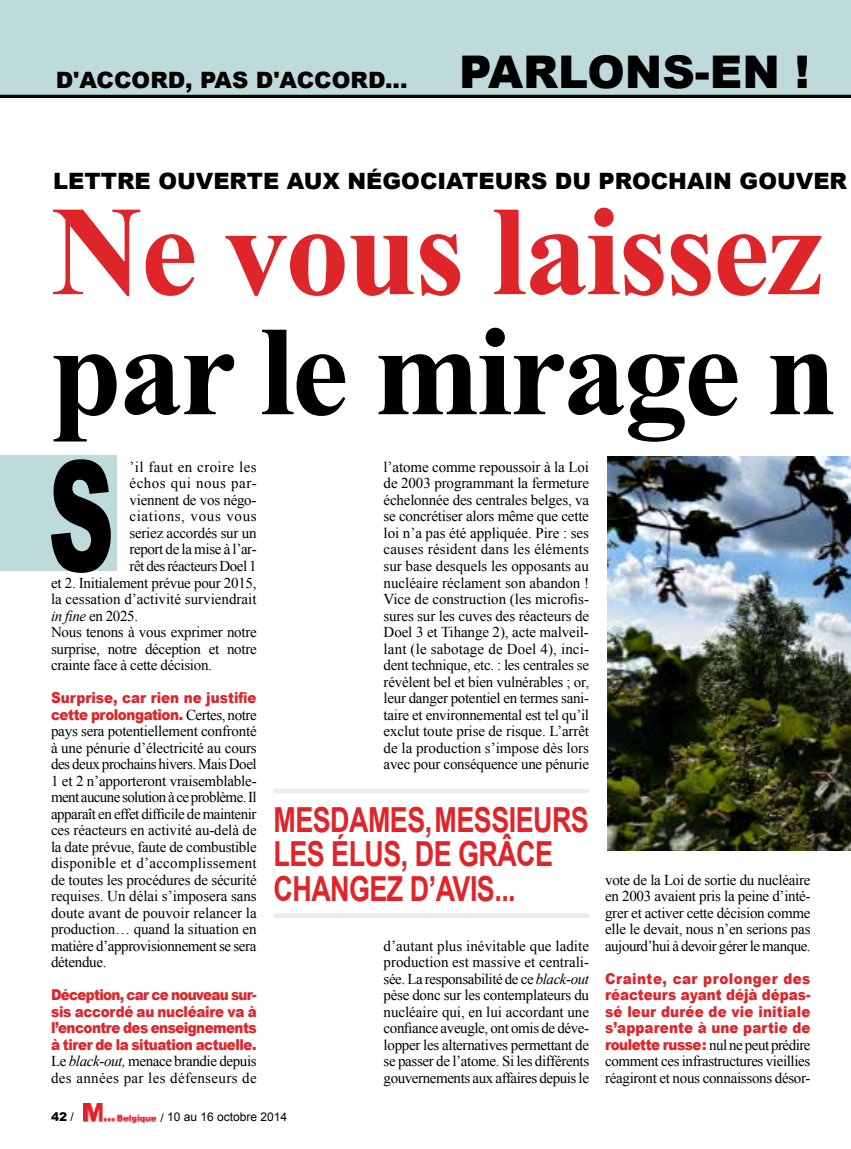
<style>
.page{position:relative;width:851px;height:1149px;background:#fff}
.page>*{position:absolute;margin:0;border:0;box-sizing:border-box;transform-origin:0 0}
.t1{font:900 153.3px "Arial";color:#000;scale:.6 1}
.t2{font:700 127.5px "Times New Roman";letter-spacing:-.02em;color:#de252a}
.t3{font:700 127.5px "Times New Roman";letter-spacing:-.025em;color:#000}
.t4{font:700 34.5px/34.5px "Arial";letter-spacing:-.02em;color:#de252a;scale:.78 1}
.t5{font:900 22.5px "Arial";color:#000}
.t6{font:15px/16.5px "Times New Roman";letter-spacing:-.02em;color:#000;text-align:justify}
.t7{font:900 15px/16.5px "Arial";letter-spacing:-.005em;color:#de252a;text-align:justify;scale:.9 1}
.t8{font:15px/16.5px "Times New Roman";letter-spacing:.02em;color:#000}
.t9{font:15px "Times New Roman";color:#000}
.t10{font:15px "Times New Roman";letter-spacing:.025em;color:#000}
.t11{font:15px "Times New Roman";letter-spacing:.04em;color:#000}
.t12{font:15px "Times New Roman";letter-spacing:.035em;color:#000}
.t13{font:12px "Arial";color:#000}
.t14{font:900 12px "Arial";color:#000}
.s1{font-size:45px}
.s2{font-style:italic}
.s3{font-family:"Times New Roman";font-weight:400;color:#000}
.s4{font-family:"Arial";font-weight:900;color:#de252a}
.s5{font-weight:400}
</style>
<div class="page">
<div style="left:0;top:455px;width:117px;height:116px;background:#bfdadb"></div>
<div style="left:0;top:0;width:850px;height:98px;background:#bfdadb"></div>
<hr style="left:0;top:95px;width:850px;height:3px;background:#000">
<div style="left:273px;top:788px;width:316px;height:5px;background:#eaedf1"></div>
<hr style="left:273px;top:913px;width:316px;height:4px;background:#eaeaeb">
<img style="left:607px;top:457px;width:243px;height:392px">
<img style="left:83px;top:1103px;width:72px;height:19px">
<h3 class="t5" style="left:56px;top:64px;width:755px">D'ACCORD, PAS D'ACCORD... <span class="s1">PARLONS-EN !</span></h3>
<h3 class="t5" style="left:53px;top:164px;width:795px">LETTRE OUVERTE AUX NÉGOCIATEURS DU PROCHAIN GOUVER</h3>
<h2 class="t2" style="left:51px;top:163px;width:773px">Ne vous laissez</h2>
<h2 class="t3" style="left:51px;top:283px;width:787px">par le mirage n</h2>
<p class="t6" style="left:383px;top:458px;width:207px">l’atome comme repoussoir à la Loi de 2003 programmant la fermeture échelonnée des centrales belges, va se concrétiser alors même que cette loi n’a pas été appliquée. Pire : ses causes résident dans les éléments sur base desquels les opposants au nucléaire réclament son abandon !<br>Vice de construction (les microfis&shy;sures sur les cuves des réacteurs de Doel 3 et Tihange 2), acte malveil&shy;lant (le sabotage de Doel 4), inci&shy;dent technique, etc. : les centrales se révèlent bel et bien vulnérables ; or, leur danger potentiel en termes sani&shy;taire et environnemental est tel qu’il exclut toute prise de risque. L’arrêt de la production s’impose dès lors avec pour conséquence une pénurie</p>
<h1 class="t1" style="left:48px;top:404px;width:112px">S</h1>
<p class="t10" style="left:129px;top:456px;width:128px">’il faut en croire les</p>
<p class="t12" style="left:129px;top:473px;width:129px">échos qui nous par-</p>
<p class="t6" style="left:129px;top:491px;width:128px">viennent de vos négo-</p>
<p class="t11" style="left:129px;top:506px;width:129px">ciations, vous vous</p>
<p class="t6" style="left:129px;top:524px;width:128px">seriez accordés sur un</p>
<p class="t6" style="left:129px;top:541px;width:129px">report de la mise à l’ar-</p>
<p class="t6" style="left:129px;top:557px;width:129px">rêt des réacteurs Doel 1</p>
<p class="t6" style="left:51px;top:574px;width:207px">et 2. Initialement prévue pour 2015,</p>
<p class="t9" style="left:51px;top:588px;width:207px">la cessation d’activité surviendrait</p>
<p class="t6" style="left:51px;top:607px;width:89px"><span class="s2">in fine</span> en 2025.</p>
<p class="t6" style="left:51px;top:623px;width:207px">Nous tenons à vous exprimer notre</p>
<p class="t6" style="left:51px;top:640px;width:207px">surprise, notre déception et notre</p>
<p class="t6" style="left:51px;top:656px;width:162px">crainte face à cette décision.</p>
<p class="t7" style="left:51px;top:688px;width:230px">Surprise, car rien ne justifie cette prolongation. <span class="s3">Certes, notre</span></p>
<p class="t6" style="left:51px;top:722px;width:207px">pays sera potentiellement confronté à une pénurie d’électricité au cours des deux prochains hivers. Mais Doel 1 et 2 n’apporteront vraisemblable&shy;ment aucune solution à ce problème. Il apparaît en effet difficile de maintenir ces réacteurs en activité au-delà de la date prévue, faute de combustible disponible et d’accomplissement de toutes les procédures de sécurité requises. Un délai s’imposera sans doute avant de pouvoir relancer la production… quand la situation en matière d’approvisionnement se sera détendue.</p>
<p class="t7" style="left:51px;top:985px;width:230px">Déception, car ce nouveau sur&shy;sis accordé au nucléaire va à l’encontre des enseignements à tirer de la situation actuelle.</p>
<p class="t8" style="left:51px;top:1052px;width:207px">Le <span class="s2">black-out,</span> menace brandie depuis des années par les défenseurs de</p>
<h3 class="t4" style="left:273px;top:803px;width:406px">MESDAMES,MESSIEURS<br>LES ÉLUS, DE GRÂCE<br>CHANGEZ D’AVIS...</h3>
<p class="t6" style="left:605px;top:871px;width:207px">vote de la Loi de sortie du nucléaire en 2003 avaient pris la peine d’inté&shy;grer et activer cette décision comme elle le devait, nous n’en serions pas aujourd’hui à devoir gérer le manque.</p>
<p class="t7" style="left:605px;top:969px;width:230px">Crainte, car prolonger des réacteurs ayant déjà dépas&shy;sé leur durée de vie initiale s’apparente à une partie de</p>
<p class="t6" style="left:605px;top:1036px;width:207px"><span class="s4">roulette russe:</span> nul ne peut prédire comment ces infrastructures vieillies réagiront et nous connaissons désor-</p>
<p class="t6" style="left:383px;top:937px;width:207px">d’autant plus inévitable que ladite production est massive et centrali&shy;sée. La responsabilité de ce <span class="s2">black-out </span>pèse donc sur les contemplateurs du nucléaire qui, en lui accordant une confiance aveugle, ont omis de déve&shy;lopper les alternatives permettant de se passer de l’atome. Si les différents gouvernements aux affaires depuis le</p>
<p class="t14" style="left:51px;top:1108px;width:24px">42 <span class="s5">/</span></p>
<p class="t13" style="left:160px;top:1108px;width:128px">/ 10 au 16 octobre 2014</p>
</div>
